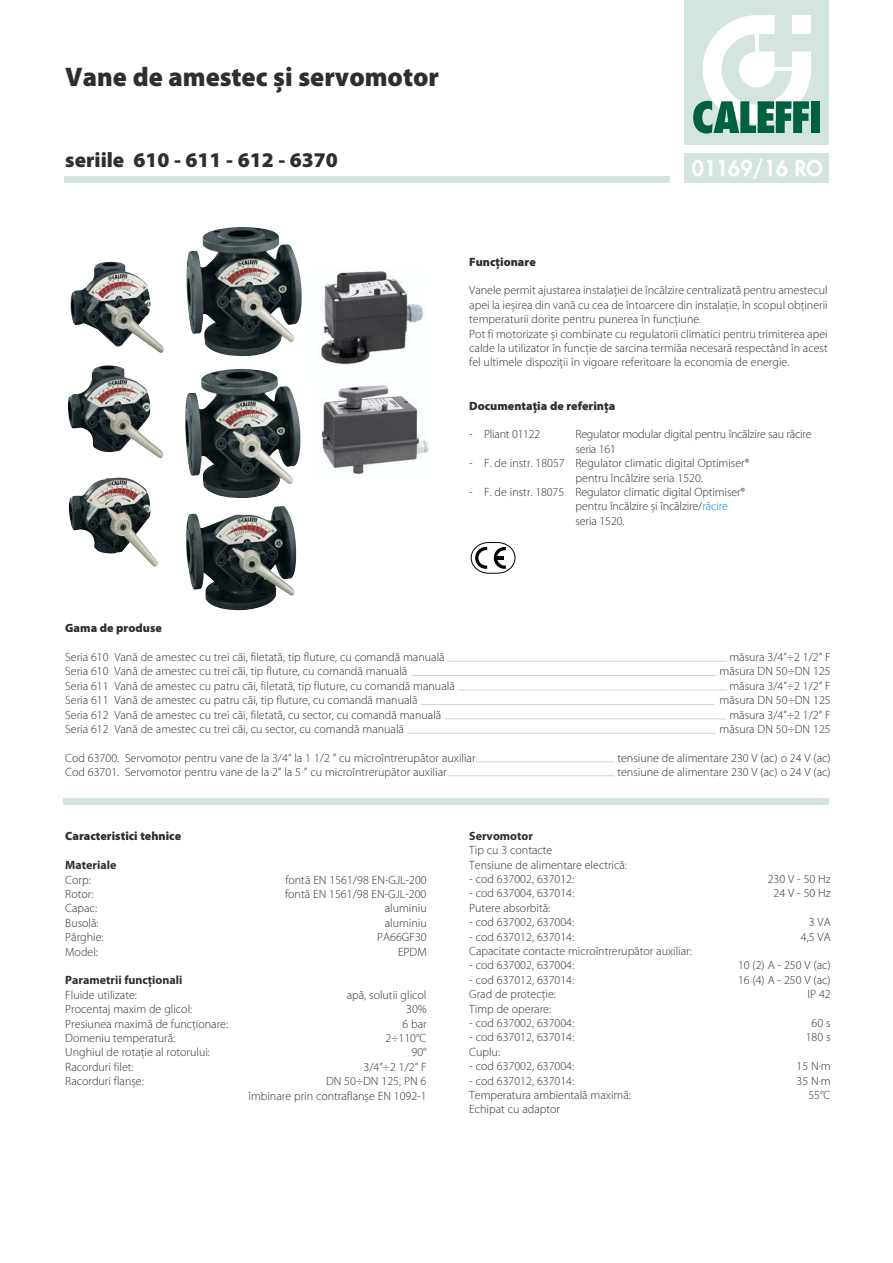
<style>
.page{position:relative;width:893px;height:1263px;background:#fff}
.page>*{position:absolute;margin:0;border:0;box-sizing:border-box;transform-origin:0 0}
.t1{font:900 27px "Myriad Pro";color:#2e2e2e}
.t2{font:900 21px "Myriad Pro";color:#2e2e2e}
.t3{font:800 21px "Futura";color:#fff}
.t4{font:300 12px/14.4px "Myriad Pro";color:#2e2e2e}
.t5{font:900 12px "Myriad Pro";color:#2e2e2e}
.t6{font:300 12px/14.4px "Myriad Pro";letter-spacing:-.02em;color:#2e2e2e}
.t7{font:700 12px "Myriad Pro";color:#2e2e2e}
.s1{color:#008bd0}
</style>
<div class="page">
<div style="left:685px;top:153px;width:144px;height:30px;background:#d4e5dd"></div>
<div style="left:64px;top:798px;width:765px;height:6px;background:#d4e5dd"></div>
<hr style="left:447px;top:661px;width:280px;height:1px;background:#d5d5d5">
<hr style="left:411px;top:675px;width:305px;height:1px;background:#d5d5d5">
<hr style="left:458px;top:690px;width:269px;height:1px;background:#d5d5d5">
<hr style="left:421px;top:704px;width:294px;height:1px;background:#d5d5d5">
<hr style="left:408px;top:733px;width:308px;height:1px;background:#d5d5d5">
<hr style="left:476px;top:761px;width:138px;height:1px;background:#d5d5d5">
<hr style="left:447px;top:775px;width:167px;height:1px;background:#d5d5d5">
<hr style="left:444px;top:719px;width:282px;height:1px;background:#d5d5d5">
<div style="left:685px;top:0;width:144px;height:145px;background:#d4e5dd"></div>
<svg style="left:693px;top:15px;width:118px;height:119px"></svg>
<div style="left:811px;top:101px;width:8px;height:32px;background:#00613e"></div>
<div style="left:64px;top:176px;width:605px;height:7px;background:#d4e5dd"></div>
<img style="left:70px;top:262px;width:94px;height:91px">
<img style="left:186px;top:227px;width:116px;height:129px">
<img style="left:318px;top:270px;width:106px;height:95px">
<img style="left:321px;top:385px;width:108px;height:90px">
<img style="left:68px;top:365px;width:96px;height:93px">
<img style="left:185px;top:369px;width:115px;height:129px">
<img style="left:68px;top:477px;width:90px;height:90px">
<img style="left:186px;top:506px;width:110px;height:104px">
<svg style="left:471px;top:542px;width:44px;height:32px"></svg>
<h1 class="t1" style="left:65px;top:66px;width:375px">Vane de amestec și servomotor</h1>
<h2 class="t2" style="left:65px;top:152px;width:274px">seriile 610 - 611 - 612 - 6370</h2>
<h2 class="t3" style="left:692px;top:158px;width:133px">01169/16 RO</h2>
<p class="t5" style="left:469px;top:257px;width:68px">Funcționare</p>
<p class="t4" style="left:469px;top:284px;width:360px">Vanele permit ajustarea instalației de încălzire centralizată pentru amestecul apei la ieșirea din vană cu cea de întoarcere din instalație, în scopul obținerii temperaturii dorite pentru punerea în funcțiune.<br>Pot fi motorizate și combinate cu regulatorii climatici pentru trimiterea apei calde la utilizator în funcție de sarcina termiăa necesară respectând în acest fel ultimele dispoziții în vigoare referitoare la economia de energie.</p>
<p class="t5" style="left:469px;top:401px;width:147px">Documentația de referința</p>
<p class="t6" style="left:469px;top:428px;width:73px">- Pliant 01122</p>
<p class="t6" style="left:576px;top:428px;width:237px">Regulator modular digital pentru încălzire sau răcire seria 161</p>
<p class="t4" style="left:576px;top:457px;width:175px;text-indent:-106px">- F. de instr. 18057 Regulator climatic digital Optimiser® pentru încălzire seria 1520.</p>
<p class="t4" style="left:576px;top:486px;width:171px;text-indent:-106px">- F. de instr. 18075 Regulator climatic digital Optimiser® pentru încălzire și încălzire/<span class="s1">răcire </span>seria 1520.</p>
<p class="t5" style="left:65px;top:624px;width:98px">Gama de produse</p>
<p class="t4" style="left:65px;top:651px;width:381px">Seria 610 Vană de amestec cu trei căi, filetată, tip fluture, cu comandă manuală</p>
<p class="t4" style="left:729px;top:651px;width:103px">măsura 3/4”÷2 1/2” F</p>
<p class="t4" style="left:65px;top:665px;width:344px">Seria 610 Vană de amestec cu trei căi, tip fluture, cu comandă manuală</p>
<p class="t4" style="left:720px;top:665px;width:113px">măsura DN 50÷DN 125</p>
<p class="t4" style="left:65px;top:679px;width:391px">Seria 611 Vană de amestec cu patru căi, filetată, tip fluture, cu comandă manuală</p>
<p class="t4" style="left:729px;top:679px;width:103px">măsura 3/4”÷2 1/2” F</p>
<p class="t4" style="left:65px;top:694px;width:354px">Seria 611 Vană de amestec cu patru căi, tip fluture, cu comandă manuală</p>
<p class="t4" style="left:720px;top:694px;width:113px">măsura DN 50÷DN 125</p>
<p class="t4" style="left:65px;top:708px;width:378px">Seria 612 Vană de amestec cu trei căi, filetată, cu sector, cu comandă manuală</p>
<p class="t4" style="left:729px;top:708px;width:103px">măsura 3/4”÷2 1/2” F</p>
<p class="t4" style="left:65px;top:723px;width:340px">Seria 612 Vană de amestec cu trei căi, cu sector, cu comandă manuală</p>
<p class="t4" style="left:720px;top:723px;width:113px">măsura DN 50÷DN 125</p>
<p class="t4" style="left:65px;top:751px;width:412px">Cod 63700. Servomotor pentru vane de la 3/4” la 1 1/2 ” cu microîntrerupător auxiliar</p>
<p class="t4" style="left:617px;top:751px;width:215px">tensiune de alimentare 230 V (ac) o 24 V (ac)</p>
<p class="t4" style="left:65px;top:766px;width:383px">Cod 63701. Servomotor pentru vane de la 2” la 5 ” cu microîntrerupător auxiliar</p>
<p class="t4" style="left:617px;top:766px;width:215px">tensiune de alimentare 230 V (ac) o 24 V (ac)</p>
<p class="t5" style="left:65px;top:832px;width:117px">Caracteristici tehnice</p>
<p class="t7" style="left:65px;top:860px;width:53px">Materiale</p>
<p class="t4" style="left:65px;top:873px;width:27px">Corp:</p>
<p class="t4" style="left:285px;top:873px;width:143px">fontă EN 1561/98 EN-GJL-200</p>
<p class="t4" style="left:65px;top:888px;width:30px">Rotor:</p>
<p class="t4" style="left:285px;top:888px;width:143px">fontă EN 1561/98 EN-GJL-200</p>
<p class="t4" style="left:65px;top:902px;width:33px">Capac:</p>
<p class="t4" style="left:385px;top:902px;width:44px">aluminiu</p>
<p class="t4" style="left:65px;top:916px;width:35px">Busolă:</p>
<p class="t4" style="left:385px;top:916px;width:44px">aluminiu</p>
<p class="t4" style="left:65px;top:931px;width:40px">Pârghie:</p>
<p class="t4" style="left:377px;top:931px;width:51px">PA66GF30</p>
<p class="t4" style="left:65px;top:945px;width:34px">Model:</p>
<p class="t4" style="left:398px;top:945px;width:30px">EPDM</p>
<p class="t7" style="left:65px;top:976px;width:119px">Parametrii funcționali</p>
<p class="t4" style="left:65px;top:988px;width:73px">Fluide utilizate:</p>
<p class="t4" style="left:347px;top:988px;width:81px">apă, solutii glicol</p>
<p class="t4" style="left:65px;top:1003px;width:129px">Procentaj maxim de glicol:</p>
<p class="t4" style="left:406px;top:1003px;width:22px">30%</p>
<p class="t4" style="left:65px;top:1017px;width:164px">Presiunea maximă de funcționare:</p>
<p class="t4" style="left:402px;top:1017px;width:26px">6 bar</p>
<p class="t4" style="left:65px;top:1032px;width:111px">Domeniu temperatură:</p>
<p class="t4" style="left:385px;top:1032px;width:42px">2÷110°C</p>
<p class="t4" style="left:65px;top:1046px;width:146px">Unghiul de rotație al rotorului:</p>
<p class="t4" style="left:411px;top:1046px;width:17px">90°</p>
<p class="t4" style="left:65px;top:1060px;width:70px">Racorduri filet:</p>
<p class="t4" style="left:363px;top:1060px;width:65px">3/4”÷2 1/2” F</p>
<p class="t4" style="left:65px;top:1075px;width:80px">Racorduri flanșe:</p>
<p class="t4" style="left:248px;top:1075px;width:180px;text-align:right">DN 50÷DN 125, PN 6<br>îmbinare prin contraflanșe EN 1092-1</p>
<p class="t7" style="left:469px;top:831px;width:65px">Servomotor</p>
<p class="t4" style="left:469px;top:844px;width:159px">Tip cu 3 contacte<br>Tensiune de alimentare electrică:</p>
<p class="t4" style="left:469px;top:873px;width:106px">- cod 637002, 637012:</p>
<p class="t4" style="left:768px;top:873px;width:64px">230 V - 50 Hz</p>
<p class="t4" style="left:469px;top:887px;width:106px">- cod 637004, 637014:</p>
<p class="t4" style="left:774px;top:887px;width:59px">24 V - 50 Hz</p>
<p class="t4" style="left:469px;top:901px;width:83px">Putere absorbită:</p>
<p class="t4" style="left:469px;top:916px;width:106px">- cod 637002, 637004:</p>
<p class="t4" style="left:809px;top:916px;width:23px">3 VA</p>
<p class="t4" style="left:469px;top:930px;width:106px">- cod 637012, 637014:</p>
<p class="t4" style="left:801px;top:930px;width:31px">4,5 VA</p>
<p class="t4" style="left:469px;top:945px;width:224px">Capacitate contacte microîntrerupător auxiliar:</p>
<p class="t4" style="left:469px;top:959px;width:106px">- cod 637002, 637004:</p>
<p class="t4" style="left:738px;top:959px;width:94px">10 (2) A - 250 V (ac)</p>
<p class="t4" style="left:469px;top:973px;width:106px">- cod 637012, 637014:</p>
<p class="t4" style="left:738px;top:973px;width:94px">16 (4) A - 250 V (ac)</p>
<p class="t4" style="left:469px;top:988px;width:88px">Grad de protecție:</p>
<p class="t4" style="left:807px;top:988px;width:25px">IP 42</p>
<p class="t4" style="left:469px;top:1002px;width:83px">Timp de operare:</p>
<p class="t4" style="left:469px;top:1017px;width:106px">- cod 637002, 637004:</p>
<p class="t4" style="left:812px;top:1017px;width:21px">60 s</p>
<p class="t4" style="left:469px;top:1031px;width:106px">- cod 637012, 637014:</p>
<p class="t4" style="left:806px;top:1031px;width:26px">180 s</p>
<p class="t4" style="left:469px;top:1045px;width:32px">Cuplu:</p>
<p class="t4" style="left:469px;top:1060px;width:106px">- cod 637002, 637004:</p>
<p class="t4" style="left:796px;top:1060px;width:36px">15 N·m</p>
<p class="t4" style="left:469px;top:1074px;width:106px">- cod 637012, 637014:</p>
<p class="t4" style="left:796px;top:1074px;width:36px">35 N·m</p>
<p class="t4" style="left:469px;top:1089px;width:163px">Temperatura ambientală maximă:</p>
<p class="t4" style="left:808px;top:1089px;width:24px">55°C</p>
<p class="t4" style="left:469px;top:1103px;width:92px">Echipat cu adaptor</p>
</div>
